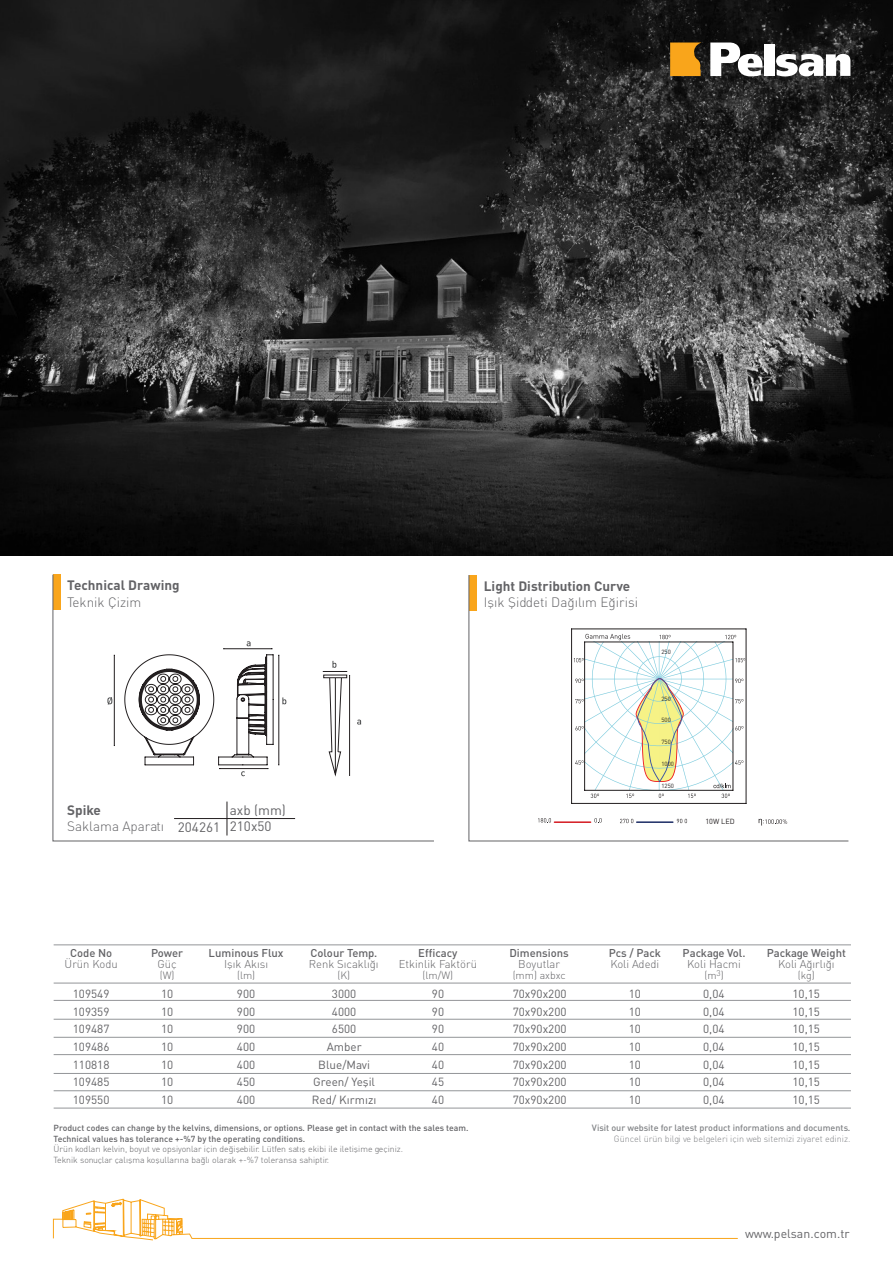
<style>
.page{position:relative;width:893px;height:1263px;background:#fff}
.page>*{position:absolute;margin:0;border:0;box-sizing:border-box;transform-origin:0 0}
.t1{font:13.5px "DINT Light Tr";color:#636366}
.t2{font:13.5px "DINT Bold Tr";color:#636366}
.t3{font:13.5px "DIN Tr";color:#636366}
.t4{font:12.3px "DIN Tr";color:#636366}
.t5{font:11.7px "DIN Tr";color:#636366}
.t6{font:11.25px "DINT Light Tr";color:#636366}
.t7{font:11.25px "DIN Medium Tr";color:#636366}
.t8{font:10.5px "DINT Light Tr";color:#636366}
.t9{font:9px "DIN Medium Tr";color:#808285}
.t10{font:9px "DINT Light Tr";color:#808285}
.t11{font:8.7px "DINT Light Tr";color:#636366}
.t12{font:8.7px "DIN Medium Tr";color:#636366}
.t13{font:7.35px "DIN Tr";color:#231f20}
.t14{font:6px "DIN Tr";color:#231f20}
</style>
<div class="page">
<img style="left:0;top:0;width:893px;height:555px">
<div style="left:764px;top:45px;width:10px;height:31px;background:#fff"></div>
<svg style="left:710px;top:43px;width:53px;height:34px"></svg>
<svg style="left:776px;top:54px;width:74px;height:23px"></svg>
<svg style="left:670px;top:43px;width:31px;height:33px"></svg>
<hr style="left:192px;top:1238px;width:545px;height:1px;background:#f9a51b">
<svg style="left:53px;top:1199px;width:140px;height:41px"></svg>
<hr style="left:54px;top:944px;width:797px;height:1px;background:#939598">
<hr style="left:54px;top:983px;width:797px;height:1px;background:#939598">
<hr style="left:54px;top:1037px;width:797px;height:1px;background:#939598">
<hr style="left:54px;top:1090px;width:797px;height:1px;background:#939598">
<hr style="left:54px;top:1108px;width:797px;height:1px;background:#939598">
<hr style="left:54px;top:1019px;width:797px;height:1px;background:#939598">
<hr style="left:54px;top:1073px;width:797px;height:1px;background:#939598">
<hr style="left:54px;top:1000px;width:797px;height:1px;background:#939598">
<hr style="left:54px;top:1054px;width:797px;height:1px;background:#939598">
<svg style="left:468px;top:575px;width:381px;height:267px"></svg>
<hr style="left:571px;top:629px;width:1px;height:174px;background:#231f20">
<hr style="left:572px;top:629px;width:174px;height:1px;background:#231f20">
<hr style="left:746px;top:629px;width:1px;height:174px;background:#231f20">
<hr style="left:572px;top:803px;width:174px;height:1px;background:#231f20">
<hr style="left:554px;top:821px;width:37px;height:2px;background:#d62027">
<hr style="left:637px;top:821px;width:36px;height:2px;background:#223269">
<svg style="left:538px;top:818px;width:13px;height:5px"></svg>
<svg style="left:620px;top:819px;width:13px;height:4px"></svg>
<svg style="left:595px;top:818px;width:7px;height:5px"></svg>
<svg style="left:677px;top:819px;width:10px;height:4px"></svg>
<svg style="left:759px;top:819px;width:28px;height:6px"></svg>
<svg style="left:574px;top:634px;width:171px;height:164px"></svg>
<svg style="left:52px;top:574px;width:382px;height:268px"></svg>
<hr style="left:114px;top:655px;width:1px;height:90px;background:#231f20">
<svg style="left:107px;top:697px;width:5px;height:8px"></svg>
<svg style="left:124px;top:641px;width:162px;height:135px"></svg>
<svg style="left:357px;top:720px;width:4px;height:4px"></svg>
<svg style="left:323px;top:661px;width:27px;height:115px"></svg>
<div style="left:324px;top:675px;width:23px;height:3px;border:1px solid #231f20"></div>
<hr style="left:227px;top:801px;width:1px;height:34px;background:#231f20">
<hr style="left:174px;top:818px;width:121px;height:1px;background:#231f20">
<p class="t2" style="left:67px;top:577px;width:114px">Technical Drawing</p>
<p class="t1" style="left:67px;top:593px;width:76px">Teknik Çizim</p>
<p class="t2" style="left:67px;top:801px;width:35px">Spike</p>
<p class="t1" style="left:67px;top:818px;width:99px">Saklama Aparatı</p>
<p class="t3" style="left:230px;top:801px;width:58px">axb (mm)</p>
<p class="t3" style="left:178px;top:818px;width:44px">204261</p>
<p class="t3" style="left:230px;top:818px;width:43px">210x50</p>
<p class="t2" style="left:484px;top:577px;width:148px">Light Distribution Curve</p>
<p class="t1" style="left:484px;top:594px;width:156px">Işık Şiddeti Dağılım Eğirisi</p>
<p class="t14" style="left:661px;top:648px;width:11px">250</p>
<p class="t14" style="left:661px;top:695px;width:11px">250</p>
<p class="t14" style="left:661px;top:716px;width:11px">500</p>
<p class="t14" style="left:661px;top:738px;width:11px">750</p>
<p class="t14" style="left:661px;top:760px;width:14px">1000</p>
<p class="t14" style="left:661px;top:782px;width:14px">1250</p>
<p class="t13" style="left:705px;top:817px;width:31px">10W LED</p>
<p class="t7" style="left:70px;top:945px;width:44px">Code No</p>
<p class="t6" style="left:65px;top:957px;width:55px">Ürün Kodu</p>
<p class="t7" style="left:151px;top:945px;width:34px">Power</p>
<p class="t6" style="left:158px;top:957px;width:21px">Güç</p>
<p class="t8" style="left:160px;top:969px;width:16px">(W)</p>
<p class="t7" style="left:209px;top:945px;width:76px">Luminous Flux</p>
<p class="t6" style="left:224px;top:957px;width:45px">Işık Akısı</p>
<p class="t8" style="left:237px;top:969px;width:20px">(lm)</p>
<p class="t7" style="left:310px;top:945px;width:68px">Colour Temp.</p>
<p class="t6" style="left:309px;top:957px;width:71px">Renk Sıcaklığı</p>
<p class="t8" style="left:337px;top:969px;width:14px">(K)</p>
<p class="t7" style="left:418px;top:945px;width:41px">Efficacy</p>
<p class="t6" style="left:399px;top:957px;width:80px">Etkinlik Faktörü</p>
<p class="t8" style="left:423px;top:969px;width:32px">(lm/W)</p>
<p class="t7" style="left:509px;top:945px;width:61px">Dimensions</p>
<p class="t6" style="left:518px;top:957px;width:43px">Boyutlar</p>
<p class="t8" style="left:513px;top:969px;width:55px">(mm) axbxc</p>
<p class="t7" style="left:609px;top:945px;width:54px">Pcs / Pack</p>
<p class="t6" style="left:610px;top:957px;width:51px">Koli Adedi</p>
<p class="t7" style="left:683px;top:945px;width:64px">Package Vol.</p>
<p class="t6" style="left:687px;top:957px;width:55px">Koli Hacmi</p>
<p class="t8" style="left:704px;top:969px;width:21px">(m<sup>3</sup>)</p>
<p class="t7" style="left:767px;top:945px;width:81px">Package Weight</p>
<p class="t6" style="left:778px;top:957px;width:58px">Koli Ağırlığı</p>
<p class="t8" style="left:798px;top:969px;width:19px">(kg)</p>
<p class="t5" style="left:73px;top:986px;width:38px">109549</p>
<p class="t5" style="left:73px;top:1004px;width:38px">109359</p>
<p class="t5" style="left:73px;top:1022px;width:38px">109487</p>
<p class="t5" style="left:73px;top:1039px;width:38px">109486</p>
<p class="t5" style="left:73px;top:1057px;width:38px">110818</p>
<p class="t5" style="left:73px;top:1075px;width:38px">109485</p>
<p class="t5" style="left:73px;top:1092px;width:38px">109550</p>
<p class="t5" style="left:161px;top:986px;width:14px">10</p>
<p class="t5" style="left:161px;top:1004px;width:14px">10</p>
<p class="t5" style="left:161px;top:1022px;width:14px">10</p>
<p class="t5" style="left:161px;top:1039px;width:14px">10</p>
<p class="t5" style="left:161px;top:1057px;width:14px">10</p>
<p class="t5" style="left:161px;top:1075px;width:14px">10</p>
<p class="t5" style="left:161px;top:1092px;width:14px">10</p>
<p class="t5" style="left:237px;top:986px;width:20px">900</p>
<p class="t5" style="left:237px;top:1004px;width:20px">900</p>
<p class="t5" style="left:237px;top:1022px;width:20px">900</p>
<p class="t5" style="left:237px;top:1039px;width:20px">400</p>
<p class="t5" style="left:237px;top:1057px;width:20px">400</p>
<p class="t5" style="left:237px;top:1075px;width:20px">450</p>
<p class="t5" style="left:237px;top:1092px;width:20px">400</p>
<p class="t5" style="left:332px;top:986px;width:26px">3000</p>
<p class="t5" style="left:332px;top:1004px;width:26px">4000</p>
<p class="t5" style="left:332px;top:1022px;width:26px">6500</p>
<p class="t5" style="left:327px;top:1039px;width:36px">Amber</p>
<p class="t5" style="left:318px;top:1057px;width:53px">Blue/Mavi</p>
<p class="t5" style="left:313px;top:1075px;width:63px">Green/ Yeşil</p>
<p class="t5" style="left:312px;top:1092px;width:66px">Red/ Kırmızı</p>
<p class="t5" style="left:432px;top:986px;width:14px">90</p>
<p class="t5" style="left:432px;top:1004px;width:14px">90</p>
<p class="t5" style="left:432px;top:1022px;width:14px">90</p>
<p class="t5" style="left:432px;top:1039px;width:14px">40</p>
<p class="t5" style="left:432px;top:1057px;width:14px">40</p>
<p class="t5" style="left:432px;top:1075px;width:14px">45</p>
<p class="t5" style="left:432px;top:1092px;width:14px">40</p>
<p class="t5" style="left:513px;top:986px;width:55px">70x90x200</p>
<p class="t5" style="left:513px;top:1004px;width:55px">70x90x200</p>
<p class="t5" style="left:513px;top:1022px;width:55px">70x90x200</p>
<p class="t5" style="left:513px;top:1039px;width:55px">70x90x200</p>
<p class="t5" style="left:513px;top:1057px;width:55px">70x90x200</p>
<p class="t5" style="left:513px;top:1075px;width:55px">70x90x200</p>
<p class="t5" style="left:513px;top:1092px;width:55px">70x90x200</p>
<p class="t5" style="left:629px;top:986px;width:14px">10</p>
<p class="t5" style="left:629px;top:1004px;width:14px">10</p>
<p class="t5" style="left:629px;top:1022px;width:14px">10</p>
<p class="t5" style="left:629px;top:1039px;width:14px">10</p>
<p class="t5" style="left:629px;top:1057px;width:14px">10</p>
<p class="t5" style="left:629px;top:1075px;width:14px">10</p>
<p class="t5" style="left:629px;top:1092px;width:14px">10</p>
<p class="t5" style="left:703px;top:986px;width:23px">0,04</p>
<p class="t5" style="left:703px;top:1004px;width:23px">0,04</p>
<p class="t5" style="left:703px;top:1022px;width:23px">0,04</p>
<p class="t5" style="left:703px;top:1039px;width:23px">0,04</p>
<p class="t5" style="left:703px;top:1057px;width:23px">0,04</p>
<p class="t5" style="left:703px;top:1075px;width:23px">0,04</p>
<p class="t5" style="left:703px;top:1092px;width:23px">0,04</p>
<p class="t5" style="left:792px;top:986px;width:29px">10,15</p>
<p class="t5" style="left:792px;top:1004px;width:29px">10,15</p>
<p class="t5" style="left:792px;top:1022px;width:29px">10,15</p>
<p class="t5" style="left:792px;top:1039px;width:29px">10,15</p>
<p class="t5" style="left:792px;top:1057px;width:29px">10,15</p>
<p class="t5" style="left:792px;top:1075px;width:29px">10,15</p>
<p class="t5" style="left:792px;top:1092px;width:29px">10,15</p>
<p class="t12" style="left:54px;top:1122px;width:416px">Product codes can change by the kelvins, dimensions, or options. Please get in contact with the sales team.</p>
<p class="t12" style="left:54px;top:1133px;width:253px">Technical values has tolerance +-%7 by the operating conditions.</p>
<p class="t11" style="left:54px;top:1143px;width:351px">Ürün kodları kelvin, boyut ve opsiyonlar için değişebilir. Lütfen satış ekibi ile iletişime geçiniz.</p>
<p class="t11" style="left:54px;top:1154px;width:277px">Teknik sonuçlar çalışma koşullarına bağlı olarak +-%7 toleransa sahiptir.</p>
<p class="t9" style="left:592px;top:1122px;width:260px">Visit our website for latest product informations and documents.</p>
<p class="t10" style="left:614px;top:1133px;width:238px">Güncel ürün bilgi ve belgeleri için web sitemizi ziyaret ediniz.</p>
<p class="t4" style="left:745px;top:1226px;width:106px">www.pelsan.com.tr</p>
</div>
